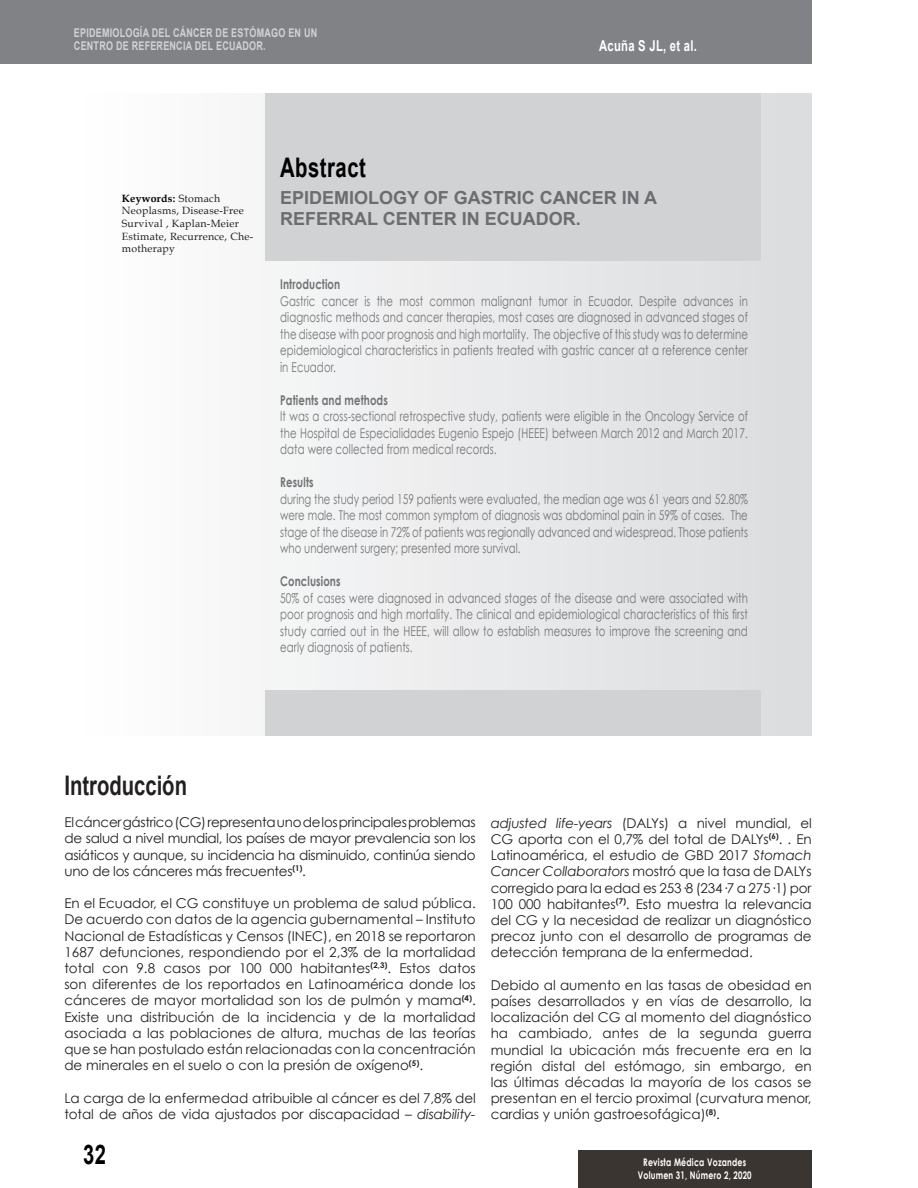
<style>
.page{position:relative;width:918px;height:1188px;background:#fff}
.page>*{position:absolute;margin:0;border:0;box-sizing:border-box;transform-origin:0 0}
.INTRATÍTULOS_ARTÍCUL{font:700 27px "Arial";color:#231f20;scale:.75 1}
.ABSTRACT{font:700 27px "Arial";letter-spacing:.025em;color:#000;scale:.75 1}
.TÍTULO_ABSTRACT{font:700 18px/21px "Arial";color:#6c6d70}
.AUTOR_PÁGINAS_INTERN{font:700 15px "Arial";letter-spacing:.025em;color:#fff;scale:.75 1}
.TEXTO_CUERPO2{font:13.5px/16.2px "Century Gothic";letter-spacing:-.01em;color:#231f20;text-align:justify}
.texto_abstract_inter{font:13.5px/16.5px "Century Gothic";letter-spacing:.01em;color:#727578;text-align:justify;scale:.75 1}
.texto_abstract_inter-2{font:700 13.5px "Century Gothic";letter-spacing:.01em;color:#727578;scale:.75 1}
.TÍTULO_PÁGINAS_INTER{font:700 12px/13.5px "Arial";letter-spacing:.025em;color:#d1d2d4;scale:.75 1}
.ANIDADO_KW{font:10.5px/12.6px "Book Antiqua";letter-spacing:.025em;color:#231f20}
.t1{font:700 10.5px "Century Gothic";letter-spacing:.025em;color:#fff;scale:.75 1}
.s1{font-weight:700;color:#000}
.s2{font-style:italic}
</style>
<div class="page">
<div style="left:0;top:0;width:812px;height:64px;background:#808285"></div>
<div style="left:578px;top:1150px;width:234px;height:38px;background:#3b3532"></div>
<div style="left:74px;top:94px;width:738px;height:641px;background:linear-gradient(to right,#fff,#dbdcde)"></div>
<div style="left:265px;top:94px;width:496px;height:167px;background:#d1d2d4"></div>
<div style="left:265px;top:690px;width:496px;height:45px;background:#d1d2d4"></div>
<p class="TÍTULO_PÁGINAS_INTER" style="left:74px;top:26px;width:326px">EPIDEMIOLOGÍA DEL CÁNCER DE ESTÓMAGO EN UN<br>CENTRO DE REFERENCIA DEL ECUADOR.</p>
<p class="AUTOR_PÁGINAS_INTERN" style="left:599px;top:36px;width:132px">Acuña S JL, et al.</p>
<p class="ANIDADO_KW" style="left:122px;top:192px;width:133px"><span class="s1">Keywords:</span> Stomach<br>Neoplasms, Disease-Free<br>Survival , Kaplan-Meier<br>Estimate, Recurrence, Che&shy;motherapy</p>
<p class="ABSTRACT" style="left:280px;top:149px;width:116px">Abstract</p>
<p class="TÍTULO_ABSTRACT" style="left:280px;top:188px;width:379px">EPIDEMIOLOGY OF GASTRIC CANCER IN A<br>REFERRAL CENTER IN ECUADOR.</p>
<p class="texto_abstract_inter-2" style="left:280px;top:276px;width:82px">Introduction</p>
<p class="texto_abstract_inter" style="left:280px;top:293px;width:625px">Gastric cancer is the most common malignant tumor in Ecuador. Despite advances in diagnostic methods and cancer therapies, most cases are diagnosed in advanced stages of the disease with poor prognosis and high mortality. The objective of this study was to determine epidemiological characteristics in patients treated with gastric cancer at a reference center in Ecuador.</p>
<p class="texto_abstract_inter-2" style="left:280px;top:392px;width:145px">Patients and methods</p>
<p class="texto_abstract_inter" style="left:280px;top:408px;width:625px">It was a cross-sectional retrospective study, patients were eligible in the Oncology Service of the Hospital de Especialidades Eugenio Espejo (HEEE) between March 2012 and March 2017. data were collected from medical records.</p>
<p class="texto_abstract_inter-2" style="left:280px;top:474px;width:46px">Results</p>
<p class="texto_abstract_inter" style="left:280px;top:491px;width:625px">during the study period 159 patients were evaluated, the median age was 61 years and 52.80% were male. The most common symptom of diagnosis was abdominal pain in 59% of cases. The stage of the disease in 72% of patients was regionally advanced and widespread. Those patients who underwent surgery; presented more survival.</p>
<p class="texto_abstract_inter-2" style="left:280px;top:573px;width:82px">Conclusions</p>
<p class="texto_abstract_inter" style="left:280px;top:590px;width:625px">50% of cases were diagnosed in advanced stages of the disease and were associated with poor prognosis and high mortality. The clinical and epidemiological characteristics of this first study carried out in the HEEE, will allow to establish measures to improve the screening and early diagnosis of patients.</p>
<p class="INTRATÍTULOS_ARTÍCUL" style="left:64px;top:768px;width:165px">Introducción</p>
<p class="TEXTO_CUERPO2" style="left:64px;top:814px;width:413px">El cáncer gástrico (CG) representa uno de los principales problemas de salud a nivel mundial, los países de mayor prevalencia son los asiáticos y aunque, su incidencia ha disminuido, continúa siendo uno de los cánceres más frecuentes<sup>(1)</sup>.</p>
<p class="TEXTO_CUERPO2" style="left:64px;top:895px;width:413px">En el Ecuador, el CG constituye un problema de salud pública.<br>De acuerdo con datos de la agencia gubernamental – Instituto Nacional de Estadísticas y Censos (INEC), en 2018 se reportaron 1687 defunciones, respondiendo por el 2,3% de la mortalidad total con 9.8 casos por 100 000 habitantes<sup>(2,3)</sup>. Estos datos son diferentes de los reportados en Latinoamérica donde los cánceres de mayor mortalidad son los de pulmón y mama<sup>(4)</sup>.<br>Existe una distribución de la incidencia y de la mortalidad asociada a las poblaciones de altura, muchas de las teorías que se han postulado están relacionadas con la concentración de minerales en el suelo o con la presión de oxígeno<sup>(5)</sup>.</p>
<p class="TEXTO_CUERPO2" style="left:64px;top:1089px;width:413px">La carga de la enfermedad atribuible al cáncer es del 7,8% del total de años de vida ajustados por discapacidad – <span class="s2">disability-</span></p>
<p class="ABSTRACT" style="left:83px;top:1136px;width:32px">32</p>
<p class="TEXTO_CUERPO2" style="left:491px;top:815px;width:323px"><span class="s2">adjusted life-years</span> (DALYs) a nivel mundial, el CG aporta con el 0,7% del total de DALYs<sup>(6)</sup>. . En Latinoamérica, el estudio de GBD 2017 <span class="s2">Stomach Cancer Collaborators</span> mostró que la tasa de DALYs corregido para la edad es 253·8 (234·7 a 275·1) por 100 000 habitantes<sup>(7)</sup>. Esto muestra la relevancia del CG y la necesidad de realizar un diagnóstico precoz junto con el desarrollo de programas de detección temprana de la enfermedad.</p>
<p class="TEXTO_CUERPO2" style="left:491px;top:977px;width:323px">Debido al aumento en las tasas de obesidad en países desarrollados y en vías de desarrollo, la localización del CG al momento del diagnóstico ha cambiado, antes de la segunda guerra mundial la ubicación más frecuente era en la región distal del estómago, sin embargo, en las últimas décadas la mayoría de los casos se presentan en el tercio proximal (curvatura menor, cardias y unión gastroesofágica)<sup>(8)</sup>.</p>
<p class="t1" style="left:643px;top:1156px;width:139px">Revista Médica Vozandes</p>
<p class="t1" style="left:638px;top:1168px;width:153px">Volumen 31, Número 2, 2020</p>
</div>
